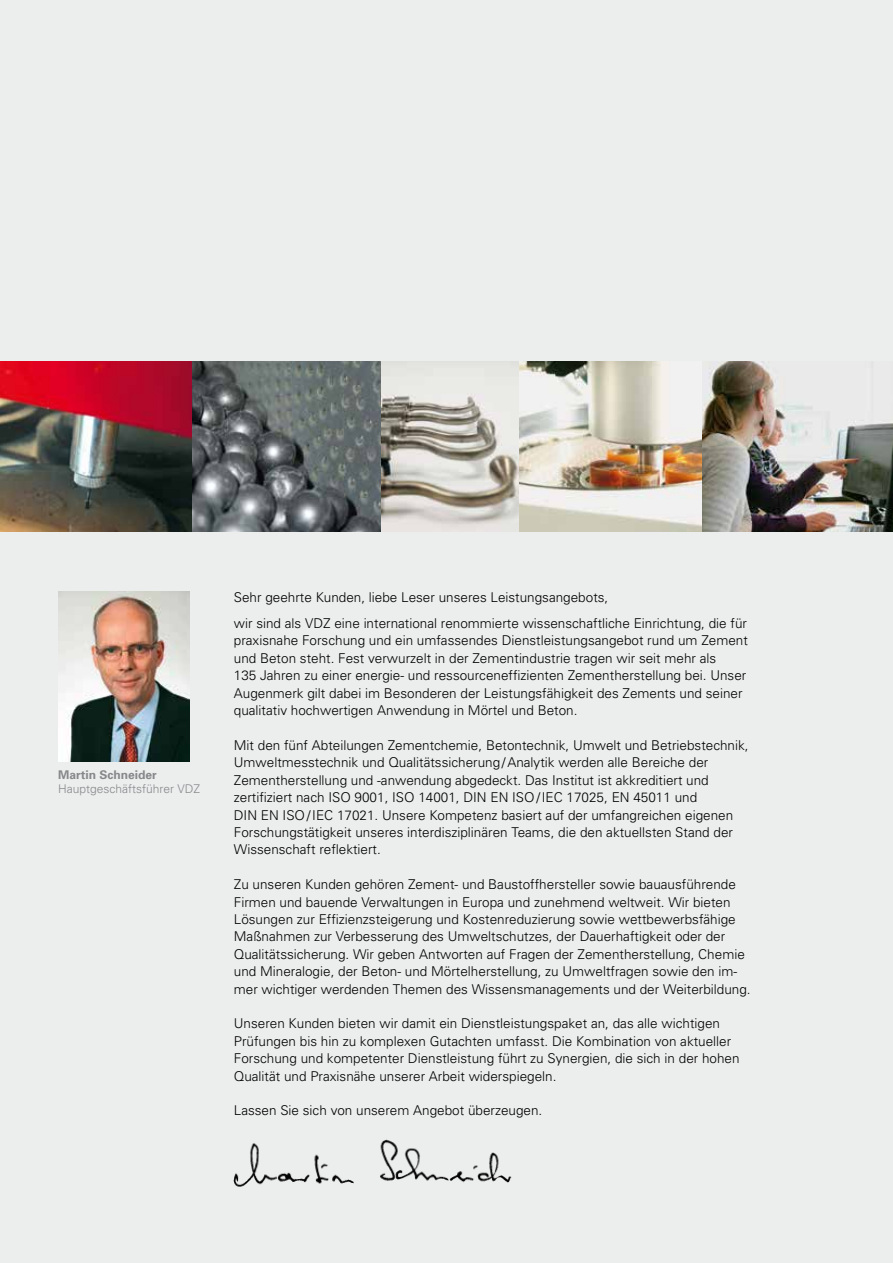
<style>
.page{position:relative;width:893px;height:1263px;background:#eceded}
.page>*{position:absolute;margin:0;border:0;box-sizing:border-box;transform-origin:0 0}
.t1{font:300 13.5px/17.4px "Univers";color:#000}
.t2{font:300 12px "Univers";color:#87888a}
.t3{font:700 12px "Univers";color:#87888a}
</style>
<div class="page">
<img style="left:58px;top:591px;width:131px;height:170px">
<img style="left:233px;top:1139px;width:279px;height:48px">
<img style="left:0;top:361px;width:516px;height:171px">
<img style="left:516px;top:361px;width:377px;height:171px">
<p class="t3" style="left:58px;top:767px;width:100px">Martin Schneider</p>
<p class="t2" style="left:58px;top:782px;width:144px">Hauptgeschäftsführer VDZ</p>
<p class="t1" style="left:234px;top:584px;width:515px;line-height:26px">Sehr geehrte Kunden, liebe Leser unseres Leistungsangebots,<br>wir sind als VDZ eine international renommierte wissenschaftliche Einrichtung, die für</p>
<p class="t1" style="left:234px;top:632px;width:515px">praxisnahe Forschung und ein umfassendes Dienstleistungsangebot rund um Zement und Beton steht. Fest verwurzelt in der Zementindustrie tragen wir seit mehr als<br>135 Jahren zu einer energie- und ressourceneffizienten Zementherstellung bei. Unser Augenmerk gilt dabei im Besonderen der Leistungsfähigkeit des Zements und seiner qualitativ hochwertigen Anwendung in Mörtel und Beton.</p>
<p class="t1" style="left:234px;top:736px;width:516px">Mit den fünf Abteilungen Zementchemie, Betontechnik, Umwelt und Betriebstechnik, Umweltmesstechnik und Qualitätssicherung/Analytik werden alle Bereiche der Zementherstellung und -anwendung abgedeckt. Das Institut ist akkreditiert und zertifiziert nach ISO 9001, ISO 14001, DIN EN ISO/IEC 17025, EN 45011 und<br>DIN EN ISO/IEC 17021. Unsere Kompetenz basiert auf der umfangreichen eigenen Forschungstätigkeit unseres interdisziplinären Teams, die den aktuellsten Stand der Wissenschaft reflektiert.</p>
<p class="t1" style="left:234px;top:875px;width:518px">Zu unseren Kunden gehören Zement- und Baustoffhersteller sowie bauausführende Firmen und bauende Verwaltungen in Europa und zunehmend weltweit. Wir bieten Lösungen zur Effizienzsteigerung und Kostenreduzierung sowie wettbewerbsfähige Maßnahmen zur Verbesserung des Umweltschutzes, der Dauerhaftigkeit oder der Qualitätssicherung. Wir geben Antworten auf Fragen der Zementherstellung, Chemie und Mineralogie, der Beton- und Mörtelherstellung, zu Umweltfragen sowie den im&shy;mer wichtiger werdenden Themen des Wissensmanagements und der Weiterbildung.</p>
<p class="t1" style="left:234px;top:1014px;width:507px">Unseren Kunden bieten wir damit ein Dienstleistungspaket an, das alle wichtigen Prüfungen bis hin zu komplexen Gutachten umfasst. Die Kombination von aktueller Forschung und kompetenter Dienstleistung führt zu Synergien, die sich in der hohen Qualität und Praxisnähe unserer Arbeit widerspiegeln.</p>
<p class="t1" style="left:234px;top:1101px;width:310px">Lassen Sie sich von unserem Angebot überzeugen.</p>
</div>
